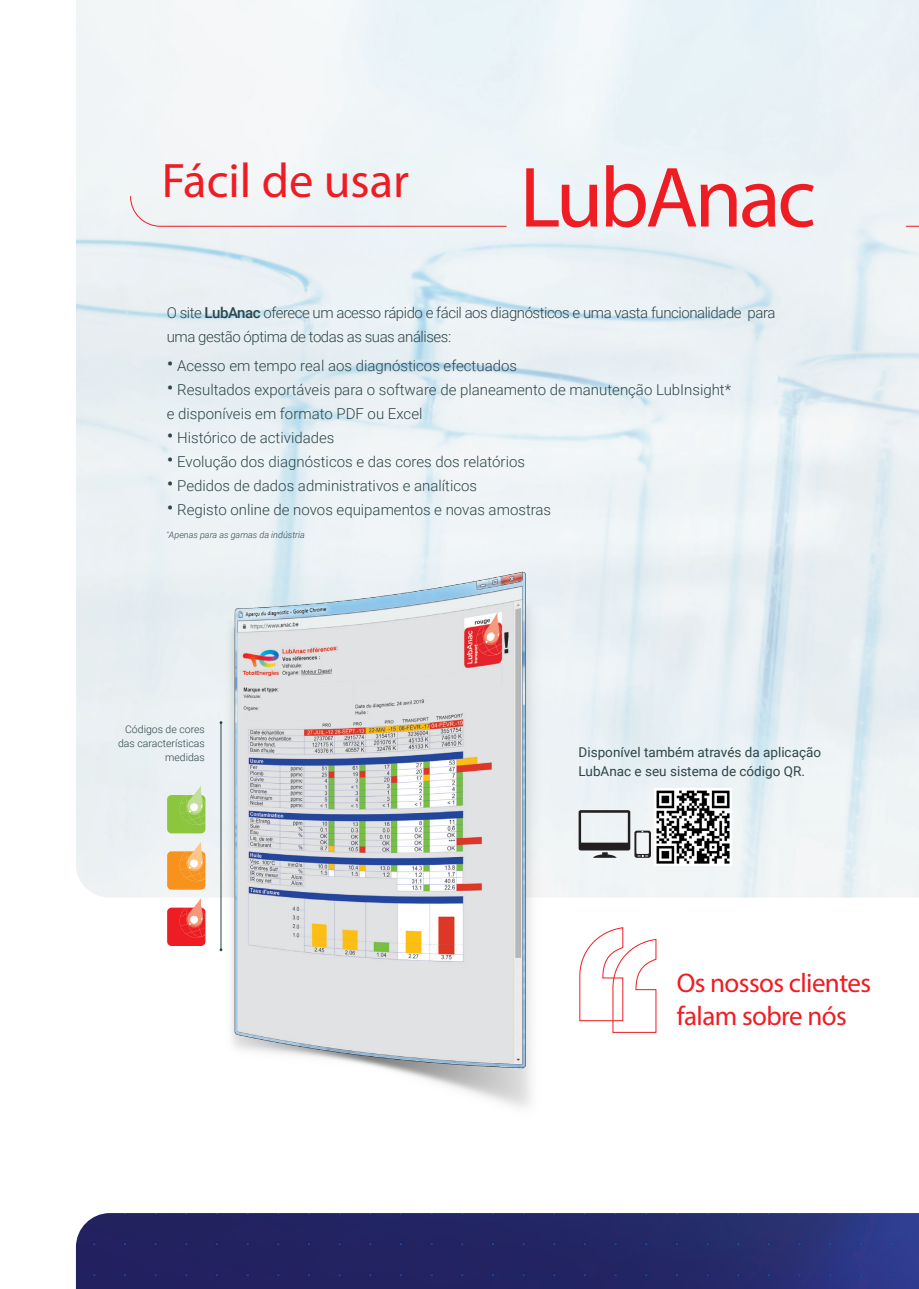
<style>
.page{position:relative;width:919px;height:1289px;background:#fff}
.page>*{position:absolute;margin:0;border:0;box-sizing:border-box;transform-origin:0 0}
.t1{font:86.4px "Myriad Pro";letter-spacing:-.04em;color:#ee1d23}
.t2{font:48.6px "Myriad Pro";color:#ee1d23}
.t3{font:27px/33px "Myriad Pro";letter-spacing:-.02em;color:#ee1d23}
.t4{font:300 15px/24px "Roboto";color:#2d4548}
.t5{font:300 15px/24px "Roboto";letter-spacing:-.03em;color:#2d4548}
.t6{font:13.5px/18.8px "Roboto";color:#2d4548}
.Tableau_ss_puce{font:300 10.5px/14.1px "Roboto";color:#2d4548;text-align:right}
.t7{font:italic 300 9px "Roboto";color:#2d4548}
.s1{font-weight:500}
.s2{font-size:21px}
</style>
<div class="page">
<img style="left:76px;top:0;width:842px;height:897px">
<img style="left:76px;top:1213px;width:842px;height:75px">
<svg style="left:578px;top:810px;width:73px;height:47px"></svg>
<img style="left:654px;top:788px;width:77px;height:77px">
<img style="left:199px;top:556px;width:363px;height:552px">
<hr style="left:221px;top:722px;width:1px;height:227px;background:#2d4548">
<div style="left:167px;top:795px;width:38px;height:38px;background:#8bc63e;border-radius:4px"></div>
<svg style="left:179px;top:785px;width:26px;height:40px"></svg>
<div style="left:167px;top:851px;width:38px;height:38px;background:#f7931d;border-radius:4px"></div>
<svg style="left:179px;top:841px;width:26px;height:40px"></svg>
<div style="left:167px;top:907px;width:38px;height:38px;background:#ee1d23;border-radius:4px"></div>
<svg style="left:179px;top:897px;width:26px;height:40px"></svg>
<svg style="left:579px;top:927px;width:77px;height:105px"></svg>
<div style="left:130px;top:196px;width:377px;height:31px;background:#eef4f6"></div>
<svg style="left:906px;top:226px;width:12px;height:1px"></svg>
<p class="t2" style="left:162px;top:151px;width:249px">Fácil de usar</p>
<p class="t1" style="left:519px;top:144px;width:298px">LubAnac</p>
<p class="t5" style="left:167px;top:300px;width:610px">O site <span class="s1">LubAnac</span> oferece um acesso rápido e fácil aos diagnósticos e uma vasta funcionalidade para uma gestão óptima de todas as suas análises:</p>
<p class="t4" style="left:167px;top:352px;width:352px"><span class="s2">•</span> Acesso em tempo real aos diagnósticos efectuados</p>
<p class="t4" style="left:167px;top:376px;width:566px"><span class="s2">•</span> Resultados exportáveis para o software de planeamento de manutenção LubInsight* e disponíveis em formato PDF ou Excel</p>
<p class="t4" style="left:167px;top:424px;width:169px"><span class="s2">•</span> Histórico de actividades</p>
<p class="t4" style="left:167px;top:448px;width:360px"><span class="s2">•</span> Evolução dos diagnósticos e das cores dos relatórios</p>
<p class="t4" style="left:167px;top:472px;width:312px"><span class="s2">•</span> Pedidos de dados administrativos e analíticos</p>
<p class="t4" style="left:167px;top:496px;width:386px"><span class="s2">•</span> Registo online de novos equipamentos e novas amostras</p>
<p class="t7" style="left:167px;top:528px;width:140px"><sup>*</sup>Apenas para as gamas da indústria</p>
<p class="Tableau_ss_puce" style="left:118px;top:721px;width:88px">Códigos de cores das características medidas</p>
<p class="t6" style="left:578px;top:742px;width:244px">Disponível também através da aplicação<br>LubAnac e seu sistema de código QR.</p>
<p class="t3" style="left:676px;top:966px;width:196px">Os nossos clientes falam sobre nós</p>
</div>
